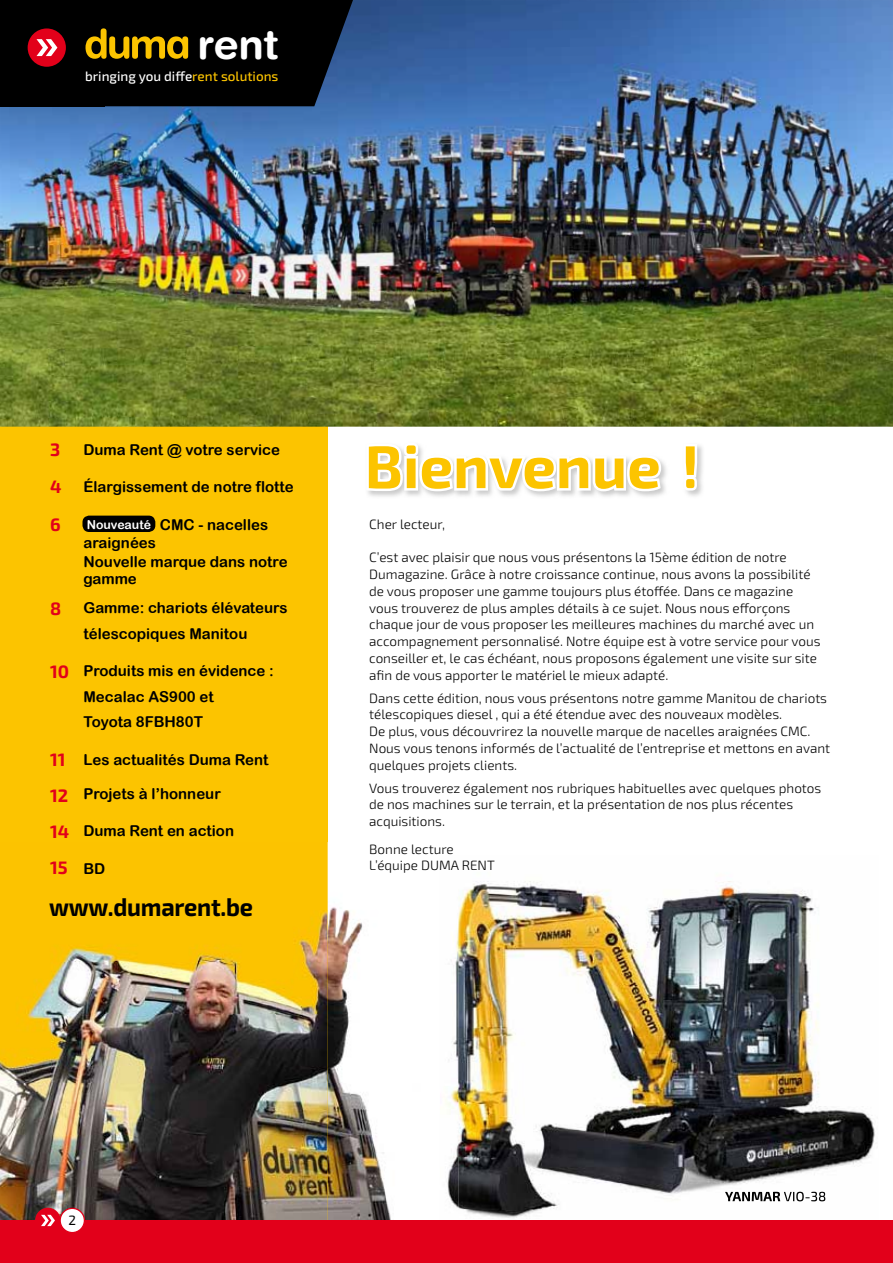
<style>
.page{position:relative;width:893px;height:1263px;background:#fff}
.page>*{position:absolute;margin:0;border:0;box-sizing:border-box;transform-origin:0 0}
.t1{font:700 60px "Exo 2.0";color:#fcc400}
.t2{font:700 40.8px "Helvetica Rounded LT Std";color:#fff}
.t3{font:700 25.35px "Exo 2.0";letter-spacing:-.01em;color:#000;scale:.93 1}
.t4{font:700 18px/36px "Exo 2.0";color:#e2001a;text-align:justify}
.t5{font:15px/25.5px "Arial Rounded MT Bold";color:#000}
.t6{font:300 13.5px/16.8px "Exo 2.0";color:#000}
.t7{font:500 13.5px "Exo 2.0";color:#fff}
.t8{font:13.5px "Exo 2.0";color:#000}
.t9{font:12.3px "Arial Rounded MT Bold";color:#fff}
.s1{color:#fcc400}
</style>
<div class="page">
<div style="left:0;top:427px;width:327px;height:836px;background:#fcc400"></div>
<img style="left:0;top:106px;width:893px;height:321px">
<img style="left:0;top:842px;width:391px;height:378px">
<img style="left:458px;top:881px;width:417px;height:337px">
<img style="left:445px;top:928px;width:13px;height:280px">
<img style="left:725px;top:1192px;width:56px;height:9px">
<svg style="left:784px;top:1192px;width:20px;height:9px"></svg>
<img style="left:805px;top:1192px;width:20px;height:9px">
<div style="left:0;top:0;width:105px;height:106px;background:#000"></div>
<svg style="left:27px;top:0;width:866px;height:106px"></svg>
<div style="left:0;top:1220px;width:893px;height:43px;background:#e2001a"></div>
<div style="left:35px;top:1208px;width:26px;height:25px;background:#e2001a;border-radius:50%"></div>
<div style="left:60px;top:1208px;width:24px;height:24px;background:#fff;border-radius:50%"></div>
<div style="left:60px;top:1208px;width:25px;height:25px;border:1px solid #e2001a;border-radius:50%"></div>
<svg style="left:41px;top:1215px;width:14px;height:11px"></svg>
<img style="left:369px;top:446px;width:334px;height:51px">
<svg style="left:367px;top:445px;width:297px;height:49px"></svg>
<svg style="left:681px;top:445px;width:19px;height:48px"></svg>
<div style="left:82px;top:516px;width:73px;height:16px;background:#000;border-radius:7px"></div>
<h2 class="t2" style="left:198px;top:19px;width:83px">rent</h2>
<p class="t7" style="left:85px;top:68px;width:195px">bringing you diffe<span class="s1">rent solutions</span></p>
<h3 class="t4" style="left:50px;top:431px;width:13px;line-height:37.5px">3<br>4<br>6</h3>
<p class="t5" style="left:83px;top:437px;width:198px">Duma Rent @ votre service</p>
<p class="t5" style="left:83px;top:474px;width:212px">Élargissement de notre flotte</p>
<p class="t5" style="left:160px;top:512px;width:110px">CMC - nacelles</p>
<p class="t5" style="left:83px;top:533px;width:206px;line-height:19.2px">araignées<br>Nouvelle marque dans notre</p>
<p class="t5" style="left:83px;top:563px;width:206px;line-height:29.7px">gamme<br>Gamme: chariots élévateurs</p>
<p class="t5" style="left:83px;top:621px;width:165px">télescopiques Manitou</p>
<p class="t5" style="left:83px;top:658px;width:192px">Produits mis en évidence :<br>Mecalac AS900 et<br>Toyota 8FBH80T</p>
<p class="t5" style="left:83px;top:747px;width:186px">Les actualités Duma Rent</p>
<p class="t5" style="left:83px;top:781px;width:139px">Projets à l’honneur</p>
<p class="t5" style="left:83px;top:818px;width:152px">Duma Rent en action</p>
<p class="t5" style="left:83px;top:856px;width:23px">BD</p>
<h1 class="t1" style="left:365px;top:431px;width:336px">Bienvenue !</h1>
<p class="t9" style="left:87px;top:517px;width:66px">Nouveauté</p>
<p class="t6" style="left:369px;top:516px;width:77px">Cher lecteur,</p>
<p class="t6" style="left:369px;top:549px;width:453px">C’est avec plaisir que nous vous présentons la 15ème édition de notre Dumagazine. Grâce à notre croissance continue, nous avons la possibilité de vous proposer une gamme toujours plus étoffée. Dans ce magazine vous trouverez de plus amples détails à ce sujet. Nous nous efforçons chaque jour de vous proposer les meilleures machines du marché avec un accompagnement personnalisé. Notre équipe est à votre service pour vous conseiller et, le cas échéant, nous proposons également une visite sur site afin de vous apporter le matériel le mieux adapté.</p>
<p class="t6" style="left:369px;top:690px;width:462px">Dans cette édition, nous vous présentons notre gamme Manitou de chariots télescopiques diesel , qui a été étendue avec des nouveaux modèles.<br>De plus, vous découvrirez la nouvelle marque de nacelles araignées CMC.<br>Nous vous tenons informés de l’actualité de l’entreprise et mettons en avant quelques projets clients.</p>
<p class="t6" style="left:369px;top:780px;width:454px">Vous trouverez également nos rubriques habituelles avec quelques photos de nos machines sur le terrain, et la présentation de nos plus récentes acquisitions.</p>
<p class="t6" style="left:369px;top:841px;width:127px">Bonne lecture<br>L’équipe DUMA RENT</p>
<h3 class="t4" style="left:50px;top:591px;width:13px">8</h3>
<h3 class="t4" style="left:50px;top:654px;width:21px">10</h3>
<h3 class="t4" style="left:50px;top:742px;width:21px;text-align:left">11<br>12<br>14<br>15</h3>
<h3 class="t3" style="left:49px;top:892px;width:221px">www.dumarent.be</h3>
<p class="t8" style="left:68px;top:1212px;width:9px">2</p>
</div>
